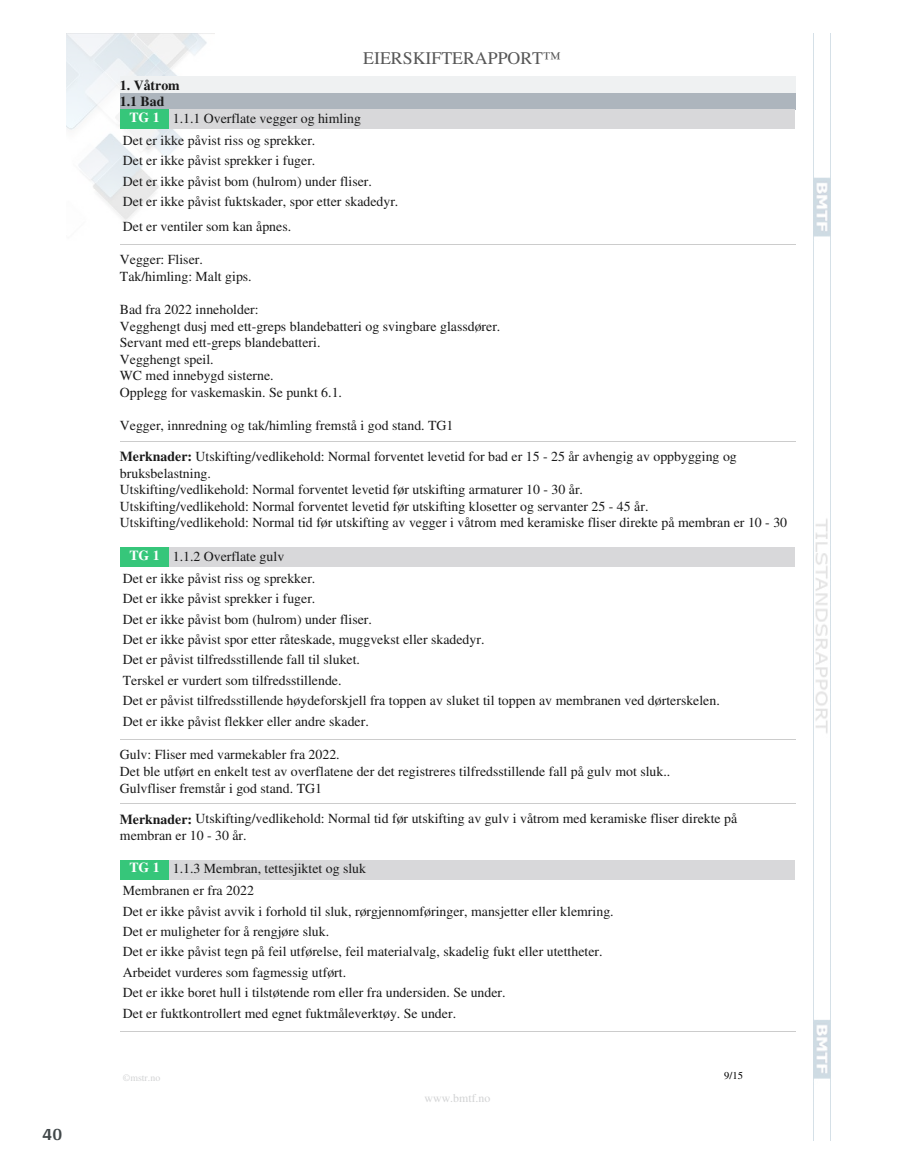
<style>
.page{position:relative;width:915px;height:1172px;background:#fff}
.page>*{position:absolute;margin:0;border:0;box-sizing:border-box;transform-origin:0 0}
.t1{font:700 18px "Arya";color:#414749}
.t2{font:17.85px "Times";color:#575757}
.t3{font:13.8px/20.4px "Times";color:#191919}
.t4{font:700 13.8px/16.5px "Times";color:#191919}
.t5{font:11.85px "Times";color:#d2d3d4}
.t6{font:10.5px "Times";color:#000}
.t7{font:9.9px "Times";color:#d2d3d4}
.s1{font-weight:700;color:#fff}
.s2{font-weight:700}
</style>
<div class="page">
<img style="left:66px;top:33px;width:149px;height:188px">
<img style="left:813px;top:33px;width:17px;height:1107px">
<div style="left:120px;top:77px;width:674px;height:16px;background:#eff1f2"></div>
<div style="left:120px;top:93px;width:674px;height:17px;background:#adb5bd"></div>
<div style="left:120px;top:110px;width:49px;height:19px;background:#36c67a"></div>
<div style="left:169px;top:110px;width:625px;height:19px;background:#d8d8da"></div>
<hr style="left:120px;top:244px;width:674px;height:1px;background:#ccc">
<hr style="left:120px;top:441px;width:674px;height:1px;background:#ccc">
<div style="left:120px;top:547px;width:49px;height:20px;background:#36c67a"></div>
<div style="left:169px;top:547px;width:625px;height:20px;background:#d8d8da"></div>
<hr style="left:120px;top:739px;width:674px;height:1px;background:#ccc">
<hr style="left:120px;top:803px;width:674px;height:1px;background:#ccc">
<div style="left:120px;top:860px;width:49px;height:19px;background:#36c67a"></div>
<div style="left:169px;top:860px;width:625px;height:19px;background:#d8d8da"></div>
<hr style="left:120px;top:1031px;width:674px;height:1px;background:#ccc">
<h1 class="t1" style="left:43px;top:1123px;width:21px">40</h1>
<p class="t2" style="left:363px;top:48px;width:199px">EIERSKIFTERAPPORT™</p>
<p class="t4" style="left:120px;top:76px;width:61px">1. Våtrom<br>1.1 Bad</p>
<p class="t3" style="left:123px;top:107px;width:240px;line-height:22.4px;text-indent:7px"><span class="s1">TG 1</span> 1.1.1 Overflate vegger og himling<br>Det er ikke påvist riss og sprekker.</p>
<p class="t3" style="left:123px;top:150px;width:277px">Det er ikke påvist sprekker i fuger.<br>Det er ikke påvist bom (hulrom) under fliser.<br>Det er ikke påvist fuktskader, spor etter skadedyr.</p>
<p class="t3" style="left:123px;top:216px;width:170px">Det er ventiler som kan åpnes.</p>
<p class="t3" style="left:120px;top:251px;width:133px;line-height:16.6px">Vegger: Fliser.<br>Tak/himling: Malt gips.</p>
<p class="t3" style="left:120px;top:301px;width:382px;line-height:16.6px">Bad fra 2022 inneholder:<br>Vegghengt dusj med ett-greps blandebatteri og svingbare glassdører.<br>Servant med ett-greps blandebatteri.<br>Vegghengt speil.<br>WC med innebygd sisterne.<br>Opplegg for vaskemaskin. Se punkt 6.1.</p>
<p class="t3" style="left:120px;top:415px;width:335px">Vegger, innredning og tak/himling fremstå i god stand. TG1</p>
<p class="t3" style="left:120px;top:448px;width:668px;line-height:16.5px"><span class="s2">Merknader:</span> Utskifting/vedlikehold: Normal forventet levetid for bad er 15 - 25 år avhengig av oppbygging og bruksbelastning.<br>Utskifting/vedlikehold: Normal forventet levetid før utskifting armaturer 10 - 30 år.<br>Utskifting/vedlikehold: Normal forventet levetid før utskifting klosetter og servanter 25 - 45 år.<br>Utskifting/vedlikehold: Normal tid før utskifting av vegger i våtrom med keramiske fliser direkte på membran er 10 - 30</p>
<p class="t3" style="left:123px;top:545px;width:194px;line-height:22.4px;text-indent:7px"><span class="s1">TG 1</span> 1.1.2 Overflate gulv<br>Det er ikke påvist riss og sprekker.</p>
<p class="t3" style="left:123px;top:588px;width:598px">Det er ikke påvist sprekker i fuger.<br>Det er ikke påvist bom (hulrom) under fliser.<br>Det er ikke påvist spor etter råteskade, muggvekst eller skadedyr.<br>Det er påvist tilfredsstillende fall til sluket.<br>Terskel er vurdert som tilfredsstillende.<br>Det er påvist tilfredsstillende høydeforskjell fra toppen av sluket til toppen av membranen ved dørterskelen.<br>Det er ikke påvist flekker eller andre skader.</p>
<p class="t3" style="left:120px;top:746px;width:551px;line-height:16.5px">Gulv: Fliser med varmekabler fra 2022.<br>Det ble utført en enkelt test av overflatene der det registreres tilfredsstillende fall på gulv mot sluk..<br>Gulvfliser fremstår i god stand. TG1</p>
<p class="t3" style="left:120px;top:810px;width:618px;line-height:16.5px"><span class="s2">Merknader:</span> Utskifting/vedlikehold: Normal tid før utskifting av gulv i våtrom med keramiske fliser direkte på membran er 10 - 30 år.</p>
<p class="t3" style="left:123px;top:857px;width:245px;line-height:22.4px;text-indent:7px"><span class="s1">TG 1</span> 1.1.3 Membran, tettesjiktet og sluk<br>Membranen er fra 2022</p>
<p class="t3" style="left:123px;top:901px;width:492px">Det er ikke påvist avvik i forhold til sluk, rørgjennomføringer, mansjetter eller klemring.<br>Det er muligheter for å rengjøre sluk.<br>Det er ikke påvist tegn på feil utførelse, feil materialvalg, skadelig fukt eller utettheter.<br>Arbeidet vurderes som fagmessig utført.<br>Det er ikke boret hull i tilstøtende rom eller fra undersiden. Se under.<br>Det er fuktkontrollert med egnet fuktmåleverktøy. Se under.</p>
<p class="t7" style="left:123px;top:1071px;width:39px">©mstr.no</p>
<p class="t5" style="left:424px;top:1091px;width:67px">www.bmtf.no</p>
<p class="t6" style="left:724px;top:1070px;width:20px">9/15</p>
</div>
